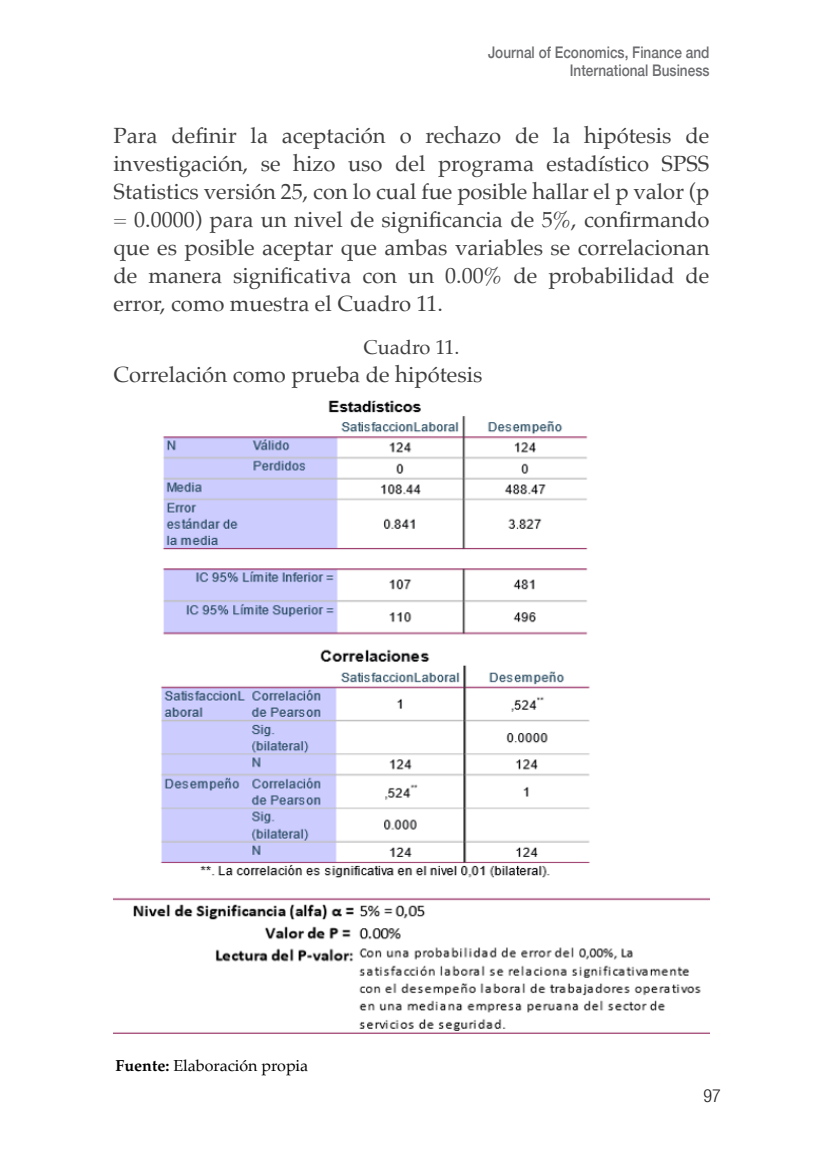
<style>
.page{position:relative;width:823px;height:1163px;background:#fff}
.page>*{position:absolute;margin:0;border:0;box-sizing:border-box;transform-origin:0 0}
.cdt{font:22px/28px "Palatino";color:#3e3e3f;text-align:justify}
.cdt-2{font:20px "Palatino";color:#3e3e3f}
.t1{font:300 condensed 18px "Helvetica Neue LT Std";color:#231f20}
.t2{font:500 16px/18px "Helvetica Neue";color:#6c6d70;text-align:right;scale:.85 1}
.pie{font:16px "Palatino";color:#000}
.s1{font-weight:700}
</style>
<div class="page">
<img style="left:113px;top:400px;width:596px;height:634px">
<p class="t2" style="left:487px;top:42px;width:262px">Journal of Economics, Finance and<br>International Business</p>
<p class="cdt" style="left:113px;top:121px;width:597px">Para definir la aceptación o rechazo de la hipótesis de investigación, se hizo uso del programa estadístico SPSS Statistics versión 25, con lo cual fue posible hallar el p valor (p = 0.0000) para un nivel de significancia de 5%, confirmando que es posible aceptar que ambas variables se correlacionan de manera significativa con un 0.00% de probabilidad de error, como muestra el Cuadro 11.</p>
<p class="cdt-2" style="left:363px;top:330px;width:97px">Cuadro 11.</p>
<p class="cdt" style="left:113px;top:360px;width:370px">Correlación como prueba de hipótesis</p>
<p class="pie" style="left:115px;top:1052px;width:194px"><span class="s1">Fuente:</span> Elaboración propia</p>
<p class="t1" style="left:703px;top:1085px;width:19px">97</p>
</div>
